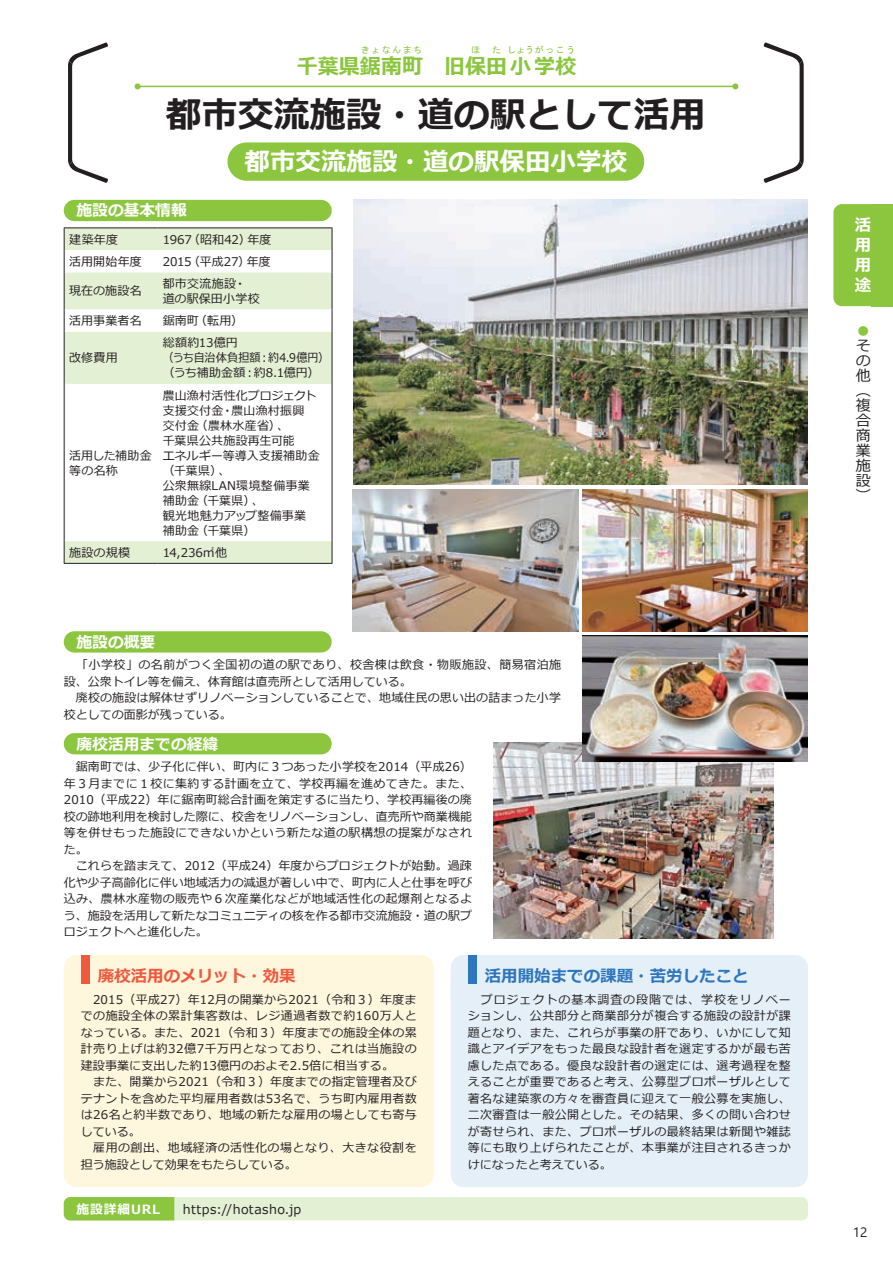
<style>
.page{position:relative;width:893px;height:1263px;background:#fff}
.page>*{position:absolute;margin:0;border:0;box-sizing:border-box;transform-origin:0 0}
.t1{font:700 36px "Meiryo";color:#231f20}
.t2{font:700 25.5px "Meiryo";color:#fff}
.t3{font:700 21px "Meiryo";color:#8bc63e}
.t4{font:700 16.5px "Meiryo";color:#2e76bc}
.t5{font:700 16.5px "Meiryo";color:#f0593e}
.t6{font:700 16.5px/20px "Meiryo";color:#fff;text-align:justify}
.t7{font:700 15.75px "Meiryo";color:#fff}
.t8{font:15px/15px "Meiryo";color:#231f20;text-align:justify}
.t9{font:15px "Meiryo";color:#8bc63e}
.t10{font:13.5px "Segoe UI";color:#231f20}
.t11{font:12.75px "Meiryo";letter-spacing:.035em;color:#231f20}
.t12{font:700 12.75px "Meiryo";letter-spacing:.07em;color:#fff}
.t13{font:12px/16.5px "Meiryo";letter-spacing:.015em;color:#231f20}
.t14{font:12px "Meiryo";letter-spacing:-.015em;color:#231f20}
.t15{font:9px "MS Gothic";letter-spacing:.165em;color:#8bc63e}
.t16{font:9px "MS Gothic";letter-spacing:.125em;color:#8bc63e}
</style>
<div class="page">
<img style="left:353px;top:200px;width:455px;height:285px">
<img style="left:353px;top:489px;width:225px;height:142px">
<img style="left:583px;top:489px;width:225px;height:142px">
<img style="left:493px;top:742px;width:281px;height:196px">
<img style="left:583px;top:636px;width:225px;height:125px">
<svg style="left:68px;top:43px;width:40px;height:140px"></svg>
<svg style="left:764px;top:43px;width:40px;height:140px"></svg>
<div style="left:833px;top:204px;width:60px;height:102px;background:#8bc63e;border-radius:9px"></div>
<div style="left:872px;top:204px;width:21px;height:102px;background:#8bc63e"></div>
<hr style="left:138px;top:86px;width:597px;height:1px;background:#8bc63e">
<svg style="left:135px;top:83px;width:6px;height:6px"></svg>
<svg style="left:732px;top:83px;width:6px;height:6px"></svg>
<div style="left:64px;top:631px;width:268px;height:21px;background:#8bc63e;border-radius:11px"></div>
<div style="left:64px;top:200px;width:268px;height:21px;background:#8bc63e;border-radius:11px"></div>
<div style="left:451px;top:955px;width:357px;height:46px;background:#e4eff8;border-radius:13px"></div>
<div style="left:451px;top:976px;width:357px;height:211px;background:#e4eff8;border-radius:13px"></div>
<div style="left:468px;top:955px;width:8px;height:29px;background:#2e76bc"></div>
<svg style="left:65px;top:228px;width:267px;height:335px;background:#e1edd1"></svg>
<svg style="left:65px;top:250px;width:267px;height:291px"></svg>
<hr style="left:64px;top:227px;width:94px;height:1px;background:#231f20">
<hr style="left:158px;top:227px;width:174px;height:1px;background:#231f20">
<svg style="left:64px;top:228px;width:1px;height:44px"></svg>
<svg style="left:332px;top:228px;width:1px;height:44px"></svg>
<hr style="left:64px;top:272px;width:1px;height:37px;background:#231f20">
<hr style="left:332px;top:272px;width:1px;height:37px;background:#231f20">
<svg style="left:64px;top:309px;width:1px;height:23px"></svg>
<svg style="left:332px;top:309px;width:1px;height:23px"></svg>
<hr style="left:64px;top:332px;width:1px;height:52px;background:#231f20">
<hr style="left:332px;top:332px;width:1px;height:52px;background:#231f20">
<hr style="left:64px;top:384px;width:1px;height:157px;background:#231f20">
<hr style="left:332px;top:384px;width:1px;height:157px;background:#231f20">
<svg style="left:64px;top:541px;width:1px;height:22px"></svg>
<svg style="left:332px;top:541px;width:1px;height:22px"></svg>
<hr style="left:64px;top:563px;width:94px;height:1px;background:#231f20">
<hr style="left:158px;top:563px;width:174px;height:1px;background:#231f20">
<div style="left:64px;top:733px;width:268px;height:21px;background:#8bc63e;border-radius:11px"></div>
<div style="left:64px;top:955px;width:370px;height:46px;background:#fef6dd;border-radius:13px"></div>
<div style="left:64px;top:976px;width:370px;height:112px;background:#fef6dd;border-radius:13px"></div>
<div style="left:64px;top:1058px;width:370px;height:96px;background:#fef6dd;border-radius:13px"></div>
<div style="left:64px;top:1124px;width:370px;height:63px;background:#fef6dd;border-radius:13px"></div>
<div style="left:81px;top:955px;width:8px;height:29px;background:#f0593e"></div>
<div style="left:64px;top:1197px;width:744px;height:23px;background:#e4f0d4;border-radius:6px"></div>
<div style="left:64px;top:1197px;width:110px;height:23px;background:#8bc63e"></div>
<div style="left:227px;top:142px;width:417px;height:39px;background:#8bc63e;border-radius:19px"></div>
<p class="t15" style="left:361px;top:45px;width:63px">きょなんまち</p>
<p class="t15" style="left:471px;top:45px;width:10px">ほ</p>
<p class="t15" style="left:492px;top:45px;width:10px">た</p>
<p class="t16" style="left:507px;top:45px;width:70px">しょうがっこう</p>
<h3 class="t3" style="left:297px;top:52px;width:281px">千葉県鋸南町　旧保田小学校</h3>
<h1 class="t1" style="left:166px;top:90px;width:541px">都市交流施設・道の駅として活用</h1>
<h3 class="t7" style="left:77px;top:200px;width:112px">施設の基本情報</h3>
<h2 class="t2" style="left:245px;top:144px;width:384px">都市交流施設・道の駅保田小学校</h2>
<p class="t13" style="left:69px;top:232px;width:50px">建築年度</p>
<p class="t13" style="left:163px;top:232px;width:110px">1967（昭和42）年度</p>
<p class="t13" style="left:69px;top:254px;width:74px">活用開始年度</p>
<p class="t14" style="left:163px;top:253px;width:110px">2015（平成27）年度</p>
<p class="t13" style="left:69px;top:283px;width:74px">現在の施設名</p>
<p class="t13" style="left:163px;top:277px;width:98px;line-height:15px">都市交流施設・道の駅保田小学校</p>
<p class="t13" style="left:69px;top:313px;width:74px">活用事業者名</p>
<p class="t13" style="left:163px;top:313px;width:82px">鋸南町（転用）</p>
<p class="t13" style="left:69px;top:350px;width:50px">改修費用</p>
<p class="t13" style="left:163px;top:336px;width:168px;line-height:15px">総額約13億円<br>（うち自治体負担額：約4.9億円）（うち補助金額：約8.1億円）</p>
<p class="t13" style="left:69px;top:448px;width:84px;line-height:15px">活用した補助金等の名称</p>
<p class="t13" style="left:163px;top:388px;width:158px;line-height:15px">農山漁村活性化プロジェクト支援交付金・農山漁村振興<br>交付金（農林水産省）、<br>千葉県公共施設再生可能<br>エネルギー等導入支援補助金（千葉県）、<br>公衆無線LAN環境整備事業補助金（千葉県）、<br>観光地魅力アップ整備事業補助金（千葉県）</p>
<p class="t13" style="left:69px;top:545px;width:62px">施設の規模</p>
<p class="t13" style="left:163px;top:545px;width:66px">14,236㎡他</p>
<h3 class="t7" style="left:77px;top:631px;width:80px">施設の概要</h3>
<p class="t13" style="left:64px;top:657px;width:499px">　「小学校」の名前がつく全国初の道の駅であり、校舎棟は飲食・物販施設、簡易宿泊施設、公衆トイレ等を備え、体育館は直売所として活用している。<br>　廃校の施設は解体せずリノベーションしていることで、地域住民の思い出の詰まった小学校としての面影が残っている。</p>
<h3 class="t7" style="left:77px;top:733px;width:143px">廃校活用までの経緯</h3>
<p class="t13" style="left:64px;top:759px;width:410px">　鋸南町では、少子化に伴い、町内に３つあった小学校を2014（平成26）年３月までに１校に集約する計画を立て、学校再編を進めてきた。また、2010（平成22）年に鋸南町総合計画を策定するに当たり、学校再編後の廃校の跡地利用を検討した際に、校舎をリノベーションし、直売所や商業機能等を併せもった施設にできないかという新たな道の駅構想の提案がなされた。<br>　これらを踏まえて、2012（平成24）年度からプロジェクトが始動。過疎化や少子高齢化に伴い地域活力の減退が著しい中で、町内に人と仕事を呼び込み、農林水産物の販売や６次産業化などが地域活性化の起爆剤となるよう、施設を活用して新たなコミュニティの核を作る都市交流施設・道の駅プロジェクトへと進化した。</p>
<h3 class="t5" style="left:98px;top:964px;width:199px">廃校活用のメリット・効果</h3>
<h3 class="t4" style="left:485px;top:964px;width:265px">活用開始までの課題・苦労したこと</h3>
<p class="t13" style="left:81px;top:992px;width:337px">　2015（平成27）年12月の開業から2021（令和３）年度までの施設全体の累計集客数は、レジ通過者数で約160万人となっている。また、2021（令和３）年度までの施設全体の累計売り上げは約32億7千万円となっており、これは当施設の建設事業に支出した約13億円のおよそ2.5倍に相当する。<br>　また、開業から2021（令和３）年度までの指定管理者及びテナントを含めた平均雇用者数は53名で、うち町内雇用者数は26名と約半数であり、地域の新たな雇用の場としても寄与している。<br>　雇用の創出、地域経済の活性化の場となり、大きな役割を担う施設として効果をもたらしている。</p>
<p class="t12" style="left:77px;top:1200px;width:85px">施設詳細URL</p>
<p class="t11" style="left:183px;top:1200px;width:120px">https://hotasho.jp</p>
<p class="t13" style="left:468px;top:992px;width:325px;text-align:justify">　プロジェクトの基本調査の段階では、学校をリノベーションし、公共部分と商業部分が複合する施設の設計が課題となり、また、これらが事業の肝であり、いかにして知識とアイデアをもった最良な設計者を選定するかが最も苦慮した点である。優良な設計者の選定には、選考過程を整えることが重要であると考え、公募型プロポーザルとして著名な建築家の方々を審査員に迎えて一般公募を実施し、二次審査は一般公開とした。その結果、多くの問い合わせが寄せられ、また、プロポーザルの最終結果は新聞や雑誌等にも取り上げられたことが、本事業が注目されるきっかけになったと考えている。</p>
<h3 class="t6" style="left:855px;top:216px;width:18px">活用用途</h3>
<p class="t9" style="left:856px;top:320px;width:14px">●</p>
<p class="t8" style="left:856px;top:339px;width:16px">その他（複合商業施設）</p>
<p class="t10" style="left:853px;top:1219px;width:16px">12</p>
</div>
